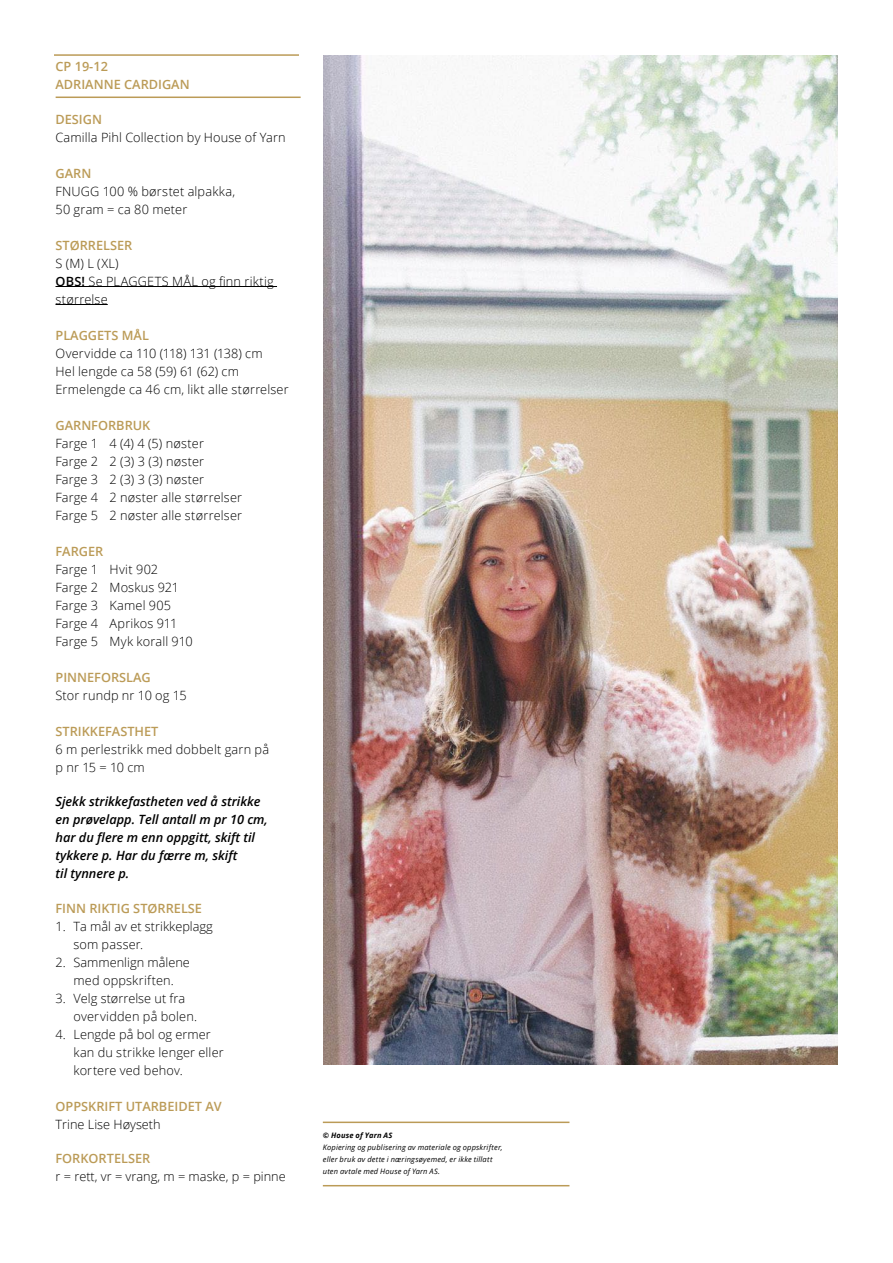
<style>
.page{position:relative;width:893px;height:1263px;background:#fff}
.page>*{position:absolute;margin:0;border:0;box-sizing:border-box;transform-origin:0 0}
.Faktatekst{font:300 12.75px/18px "Open Sans";letter-spacing:.01em;color:#000}
.Faktatekst-2{font:600 12.75px "Open Sans";color:#bb9b57}
.Faktatekst-3{font:italic 600 12.75px "Open Sans";color:#000}
.t1{font:italic 7.5px "Open Sans";letter-spacing:.025em;color:#000}
.t2{font:italic 700 7.5px "Open Sans";letter-spacing:.025em;color:#000}
.s1{font-weight:600}
</style>
<div class="page">
<hr style="left:56px;top:286px;width:221px;height:1px;background:#000">
<hr style="left:56px;top:304px;width:52px;height:1px;background:#000">
<hr style="left:323px;top:1121px;width:246px;height:2px;background:#bb9b57">
<hr style="left:323px;top:1185px;width:246px;height:1px;background:#bb9b57">
<hr style="left:54px;top:54px;width:245px;height:2px;background:#bb9b57">
<hr style="left:56px;top:97px;width:245px;height:1px;background:#bb9b57">
<img style="left:323px;top:56px;width:515px;height:1008px">
<p class="Faktatekst-2" style="left:56px;top:58px;width:54px">CP 19-12</p>
<p class="Faktatekst-2" style="left:56px;top:76px;width:136px">ADRIANNE CARDIGAN</p>
<p class="Faktatekst-2" style="left:56px;top:110px;width:48px">DESIGN</p>
<p class="Faktatekst" style="left:56px;top:128px;width:232px">Camilla Pihl Collection by House of Yarn</p>
<p class="Faktatekst-2" style="left:56px;top:164px;width:37px">GARN</p>
<p class="Faktatekst" style="left:56px;top:182px;width:181px">FNUGG 100 % børstet alpakka,</p>
<p class="Faktatekst" style="left:56px;top:200px;width:133px">50 gram = ca 80 meter</p>
<p class="Faktatekst-2" style="left:56px;top:236px;width:78px">STØRRELSER</p>
<p class="Faktatekst" style="left:56px;top:254px;width:65px">S (M) L (XL)</p>
<p class="Faktatekst" style="left:56px;top:272px;width:220px"><span class="s1">OBS!</span> Se PLAGGETS MÅL og finn riktig størrelse</p>
<p class="Faktatekst-2" style="left:56px;top:326px;width:95px">PLAGGETS MÅL</p>
<p class="Faktatekst" style="left:56px;top:344px;width:209px">Overvidde ca 110 (118) 131 (138) cm</p>
<p class="Faktatekst" style="left:56px;top:362px;width:185px">Hel lengde ca 58 (59) 61 (62) cm</p>
<p class="Faktatekst" style="left:56px;top:380px;width:235px">Ermelengde ca 46 cm, likt alle størrelser</p>
<p class="Faktatekst-2" style="left:56px;top:416px;width:96px">GARNFORBRUK</p>
<p class="Faktatekst" style="left:56px;top:434px;width:150px">Farge 1 4 (4) 4 (5) nøster</p>
<p class="Faktatekst" style="left:56px;top:452px;width:150px">Farge 2 2 (3) 3 (3) nøster</p>
<p class="Faktatekst" style="left:56px;top:470px;width:150px">Farge 3 2 (3) 3 (3) nøster</p>
<p class="Faktatekst" style="left:56px;top:488px;width:188px">Farge 4 2 nøster alle størrelser</p>
<p class="Faktatekst" style="left:56px;top:506px;width:188px">Farge 5 2 nøster alle størrelser</p>
<p class="Faktatekst-2" style="left:56px;top:542px;width:49px">FARGER</p>
<p class="Faktatekst" style="left:56px;top:560px;width:104px">Farge 1 Hvit 902</p>
<p class="Faktatekst" style="left:56px;top:578px;width:125px">Farge 2 Moskus 921</p>
<p class="Faktatekst" style="left:56px;top:596px;width:117px">Farge 3 Kamel 905</p>
<p class="Faktatekst" style="left:56px;top:614px;width:123px">Farge 4 Aprikos 911</p>
<p class="Faktatekst" style="left:56px;top:632px;width:139px">Farge 5 Myk korall 910</p>
<p class="Faktatekst-2" style="left:56px;top:668px;width:97px">PINNEFORSLAG</p>
<p class="Faktatekst" style="left:56px;top:686px;width:133px">Stor rundp nr 10 og 15</p>
<p class="Faktatekst-2" style="left:56px;top:722px;width:105px">STRIKKEFASTHET</p>
<p class="Faktatekst" style="left:56px;top:740px;width:215px">6 m perlestrikk med dobbelt garn på</p>
<p class="Faktatekst" style="left:56px;top:758px;width:91px">p nr 15 = 10 cm</p>
<p class="Faktatekst-3" style="left:56px;top:793px;width:207px">Sjekk strikkefastheten ved å strikke</p>
<p class="Faktatekst-3" style="left:56px;top:811px;width:214px">en prøvelapp. Tell antall m pr 10 cm,</p>
<p class="Faktatekst-3" style="left:56px;top:829px;width:201px">har du flere m enn oppgitt, skift til</p>
<p class="Faktatekst-3" style="left:56px;top:847px;width:183px">tykkere p. Har du færre m, skift</p>
<p class="Faktatekst-3" style="left:56px;top:865px;width:75px">til tynnere p.</p>
<p class="Faktatekst-2" style="left:56px;top:899px;width:148px">FINN RIKTIG STØRRELSE</p>
<p class="Faktatekst" style="left:74px;top:917px;width:141px;text-indent:-18px">1. Ta mål av et strikkeplagg som passer.</p>
<p class="Faktatekst" style="left:56px;top:953px;width:136px;text-align:center">2. Sammenlign målene med oppskriften.</p>
<p class="Faktatekst" style="left:74px;top:989px;width:125px;text-indent:-18px">3. Velg størrelse ut fra overvidden på bolen.</p>
<p class="Faktatekst" style="left:74px;top:1025px;width:152px;text-indent:-18px">4. Lengde på bol og ermer kan du strikke lenger eller kortere ved behov.</p>
<p class="Faktatekst-2" style="left:56px;top:1097px;width:168px">OPPSKRIFT UTARBEIDET AV</p>
<p class="Faktatekst" style="left:56px;top:1115px;width:107px">Trine Lise Høyseth</p>
<p class="Faktatekst-2" style="left:56px;top:1150px;width:96px">FORKORTELSER</p>
<p class="Faktatekst" style="left:56px;top:1167px;width:232px">r = rett, vr = vrang, m = maske, p = pinne</p>
<p class="t2" style="left:323px;top:1130px;width:71px">© House of Yarn AS</p>
<p class="t1" style="left:323px;top:1142px;width:181px">Kopiering og publisering av materiale og oppskrifter,</p>
<p class="t1" style="left:323px;top:1154px;width:171px">eller bruk av dette i næringsøyemed, er ikke tillatt</p>
<p class="t1" style="left:323px;top:1166px;width:119px">uten avtale med House of Yarn AS.</p>
</div>
